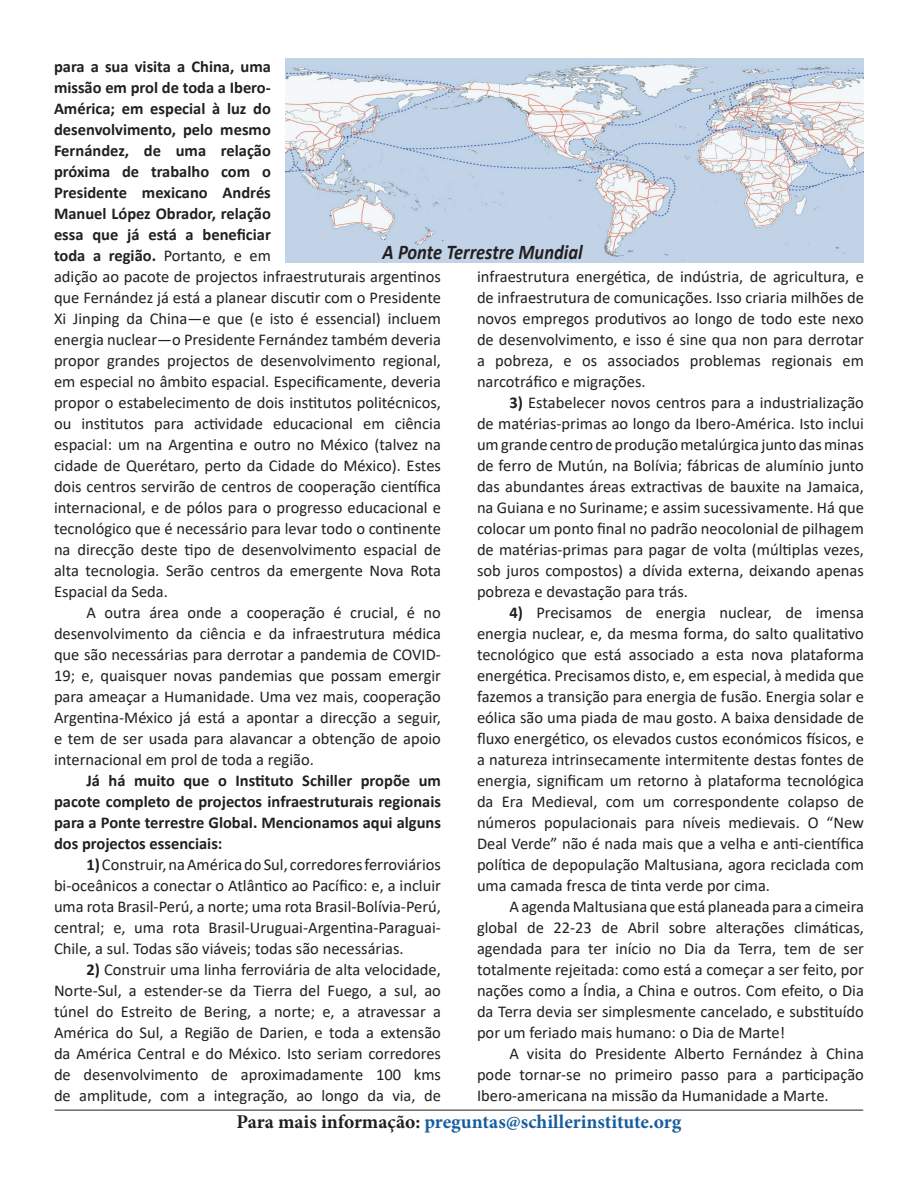
<style>
.page{position:relative;width:918px;height:1188px;background:#fff}
.page>*{position:absolute;margin:0;border:0;box-sizing:border-box;transform-origin:0 0}
.TEXT{font:italic 700 21px "Calibri";color:#231f20;scale:.88 1}
.TEXT_NO_INDENT{font:700 19.5px "Minion Pro";color:#175d9e}
.TEXT-2{font:16.5px/21px "Calibri";color:#231f20;text-align:justify}
.TEXT-3{font:700 16.5px/21px "Calibri";color:#231f20;text-align:justify}
.s1{font-weight:700}
.s2{color:#231f20}
</style>
<div class="page">
<img style="left:285px;top:58px;width:579px;height:204px">
<hr style="left:55px;top:1110px;width:808px;height:1px;background:#231f20">
<p class="TEXT-2" style="left:54px;top:56px;width:389px;text-align:left"><span class="s1">para a sua visita a China, uma<br>missão em prol de toda a Ibero-<br>América; em especial à luz do<br>desenvolvimento, pelo mesmo<br>Fernández, de uma relação<br>próxima de trabalho com o<br>Presidente mexicano Andrés<br>Manuel López Obrador, relação<br>essa que já está a beneficiar<br>toda a região.</span> Portanto, e em<br>adição ao pacote de projectos infraestruturais argentinos que Fernández já está a planear discutir com o Presidente Xi Jinping da China—e que (e isto é essencial) incluem energia nuclear—o Presidente Fernández também deveria propor grandes projectos de desenvolvimento regional, em especial no âmbito espacial. Especificamente, deveria propor o estabelecimento de dois institutos politécnicos, ou institutos para actividade educacional em ciência espacial: um na Argentina e outro no México (talvez na cidade de Querétaro, perto da Cidade do México). Estes dois centros servirão de centros de cooperação científica internacional, e de pólos para o progresso educacional e tecnológico que é necessário para levar todo o continente na direcção deste tipo de desenvolvimento espacial de alta tecnologia. Serão centros da emergente Nova Rota Espacial da Seda.</p>
<p class="TEXT-2" style="left:54px;top:602px;width:389px;text-indent:32px">A outra área onde a cooperação é crucial, é no desenvolvimento da ciência e da infraestrutura médica que são necessárias para derrotar a pandemia de COVID-19; e, quaisquer novas pandemias que possam emergir para ameaçar a Humanidade. Uma vez mais, cooperação Argentina-México já está a apontar a direcção a seguir, e tem de ser usada para alavancar a obtenção de apoio internacional em prol de toda a região.</p>
<p class="TEXT-3" style="left:54px;top:770px;width:389px;text-indent:32px">Já há muito que o Instituto Schiller propõe um pacote completo de projectos infraestruturais regionais para a Ponte terrestre Global. Mencionamos aqui alguns dos projectos essenciais:</p>
<p class="TEXT-2" style="left:54px;top:854px;width:389px;text-indent:32px"><span class="s1">1)</span> Construir, na América do Sul, corredores ferroviários bi-oceânicos a conectar o Atlântico ao Pacífico: e, a incluir uma rota Brasil-Perú, a norte; uma rota Brasil-Bolívia-Perú, central; e, uma rota Brasil-Uruguai-Argentina-Paraguai-Chile, a sul. Todas são viáveis; todas são necessárias.</p>
<p class="TEXT-2" style="left:54px;top:959px;width:389px;text-indent:32px"><span class="s1">2)</span> Construir uma linha ferroviária de alta velocidade, Norte-Sul, a estender-se da Tierra del Fuego, a sul, ao túnel do Estreito de Bering, a norte; e, a atravessar a América do Sul, a Região de Darien, e toda a extensão da América Central e do México. Isto seriam corredores de desenvolvimento de aproximadamente 100 kms de amplitude, com a integração, ao longo da via, de</p>
<p class="TEXT" style="left:383px;top:237px;width:229px">A Ponte Terrestre Mundial</p>
<p class="TEXT-2" style="left:477px;top:266px;width:389px">infraestrutura energética, de indústria, de agricultura, e de infraestrutura de comunicações. Isso criaria milhões de novos empregos produtivos ao longo de todo este nexo de desenvolvimento, e isso é sine qua non para derrotar a pobreza, e os associados problemas regionais em narcotráfico e migrações.</p>
<p class="TEXT-2" style="left:477px;top:392px;width:389px;text-indent:32px"><span class="s1">3)</span> Estabelecer novos centros para a industrialização de matérias-primas ao longo da Ibero-América. Isto inclui um grande centro de produção metalúrgica junto das minas de ferro de Mutún, na Bolívia; fábricas de alumínio junto das abundantes áreas extractivas de bauxite na Jamaica, na Guiana e no Suriname; e assim sucessivamente. Há que colocar um ponto final no padrão neocolonial de pilhagem de matérias-primas para pagar de volta (múltiplas vezes, sob juros compostos) a dívida externa, deixando apenas pobreza e devastação para trás.</p>
<p class="TEXT-2" style="left:477px;top:602px;width:389px;text-indent:32px"><span class="s1">4)</span> Precisamos de energia nuclear, de imensa energia nuclear, e, da mesma forma, do salto qualitativo tecnológico que está associado a esta nova plataforma energética. Precisamos disto, e, em especial, à medida que fazemos a transição para energia de fusão. Energia solar e eólica são uma piada de mau gosto. A baixa densidade de fluxo energético, os elevados custos económicos físicos, e a natureza intrinsecamente intermitente destas fontes de energia, significam um retorno à plataforma tecnológica da Era Medieval, com um correspondente colapso de números populacionais para níveis medievais. O “New Deal Verde” não é nada mais que a velha e anti-científica política de depopulação Maltusiana, agora reciclada com uma camada fresca de tinta verde por cima.</p>
<p class="TEXT-2" style="left:477px;top:896px;width:389px;text-indent:32px">A agenda Maltusiana que está planeada para a cimeira global de 22-23 de Abril sobre alterações climáticas, agendada para ter início no Dia da Terra, tem de ser totalmente rejeitada: como está a começar a ser feito, por nações como a Índia, a China e outros. Com efeito, o Dia da Terra devia ser simplesmente cancelado, e substituído por um feriado mais humano: o Dia de Marte!</p>
<p class="TEXT-2" style="left:477px;top:1043px;width:388px;text-indent:32px">A visita do Presidente Alberto Fernández à China pode tornar-se no primeiro passo para a participação Ibero-americana na missão da Humanidade a Marte.</p>
<p class="TEXT_NO_INDENT" style="left:237px;top:1109px;width:446px"><span class="s2">Para mais informação:</span> preguntas@schillerinstitute.org</p>
</div>
